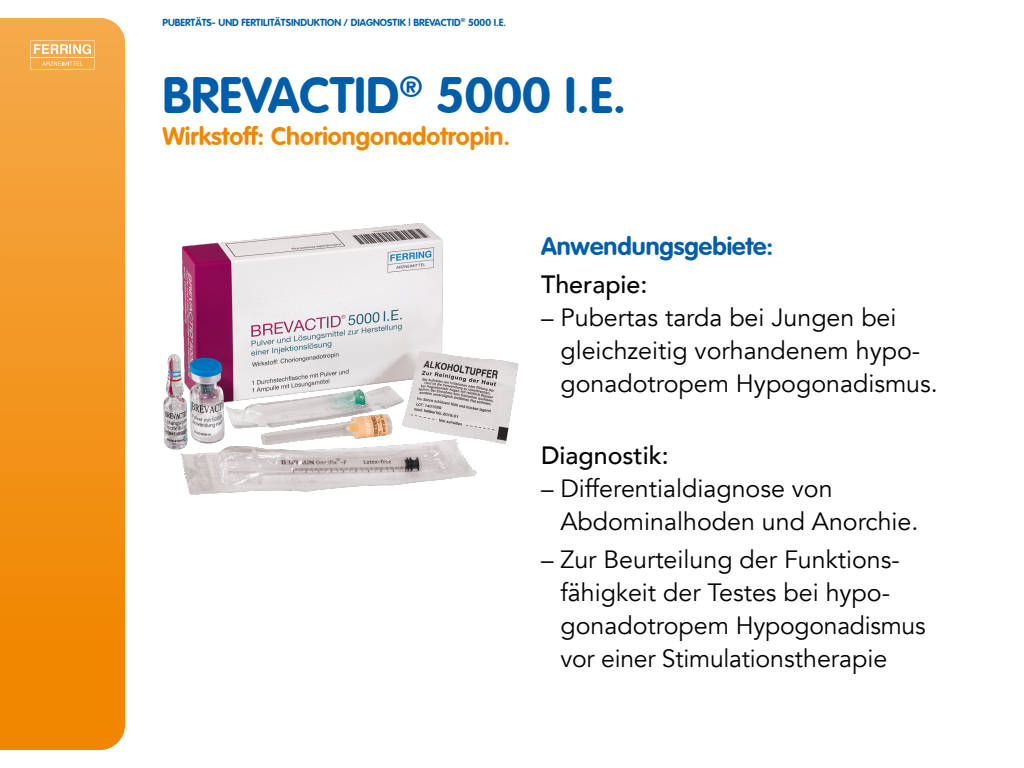
<style>
.page{position:relative;width:1024px;height:768px;background:#fff}
.page>*{position:absolute;margin:0;border:0;box-sizing:border-box;transform-origin:0 0}
.t1{font:700 50px "VAG Rounded";color:#005da9}
.t2{font:25px/33px "Avenir";color:#000}
.t3{font:700 25px "VAG Rounded";color:#f18700}
.t4{font:500 25px "Avenir";color:#000}
.t5{font:700 25px "VAG Rounded";color:#005da9}
.t6{font:700 10px "VAG Rounded";color:#005da9}
</style>
<div class="page">
<svg style="left:0;top:18px;width:125px;height:732px;background:#f29520"></svg>
<hr style="left:30px;top:58px;width:64px;height:1px;background:#fff">
<svg style="left:31px;top:40px;width:63px;height:29px;background:#f6bc72"></svg>
<img style="left:163px;top:223px;width:356px;height:272px">
<p class="t6" style="left:162px;top:16px;width:345px">PUBERTÄTS- UND FERTILITÄTSINDUKTION / DIAGNOSTIK | BREVACTID<sup>®</sup> 5000 I.E.</p>
<h1 class="t1" style="left:162px;top:67px;width:465px">BREVACTID<sup>®</sup> 5000 I.E.</h1>
<p class="t3" style="left:162px;top:121px;width:349px">Wirkstoff: Choriongonadotropin.</p>
<p class="t5" style="left:541px;top:231px;width:234px">Anwendungsgebiete:</p>
<p class="t4" style="left:541px;top:263px;width:108px">Therapie:</p>
<p class="t2" style="left:560px;top:301px;width:379px;text-indent:-19px">– Pubertas tarda bei Jungen bei gleichzeitig vorhandenem hypo&shy;gonadotropem Hypogonadismus.</p>
<p class="t4" style="left:541px;top:433px;width:129px">Diagnostik:</p>
<p class="t2" style="left:560px;top:472px;width:359px;text-indent:-19px">– Differentialdiagnose von<br>Abdominalhoden und Anorchie.</p>
<p class="t2" style="left:560px;top:543px;width:367px;text-indent:-19px">– Zur Beurteilung der Funktions&shy;fähigkeit der Testes bei hypo&shy;gonadotropem Hypogonadismus vor einer Stimulationstherapie</p>
</div>
